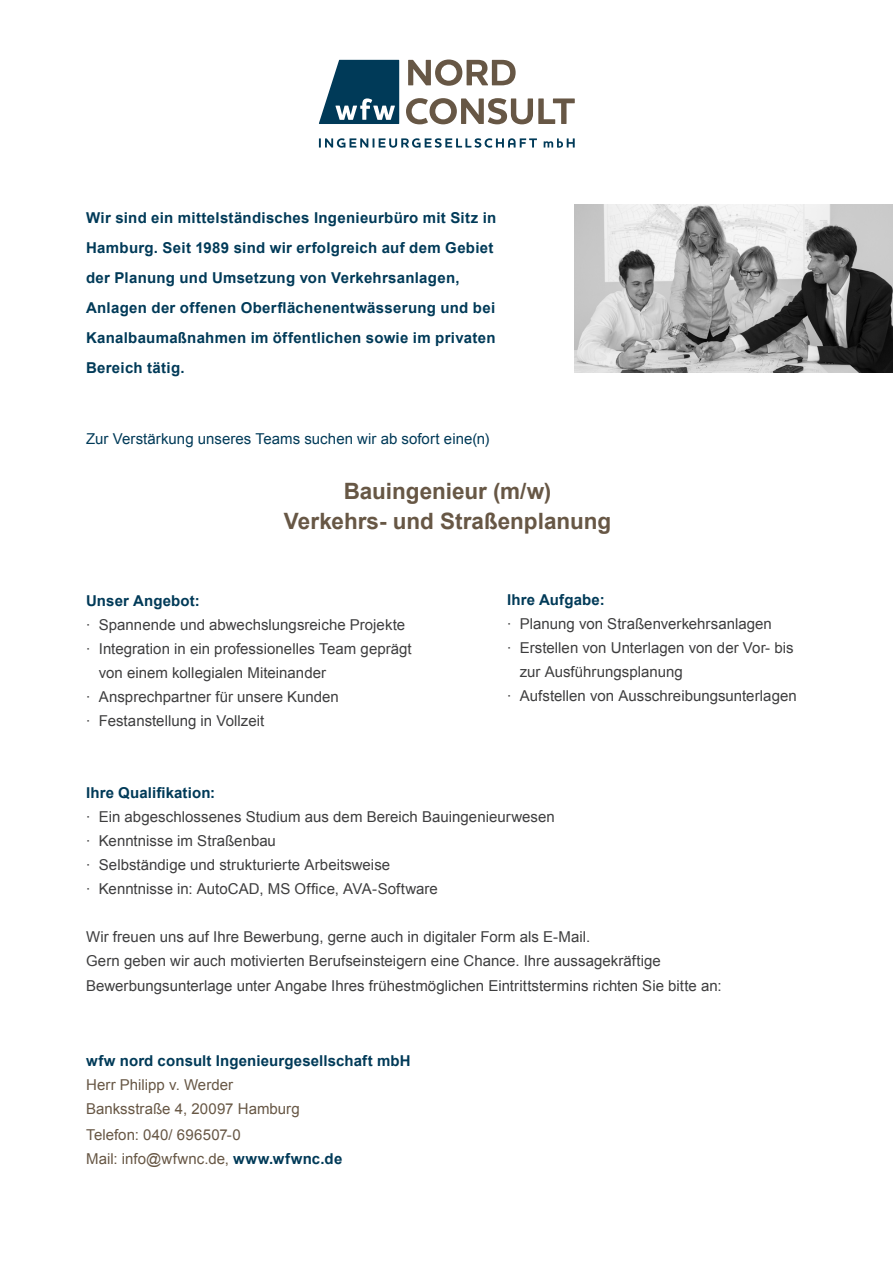
<style>
.page{position:relative;width:893px;height:1263px;background:#fff}
.page>*{position:absolute;margin:0;border:0;box-sizing:border-box;transform-origin:0 0}
.t1{font:700 22.5px/30px "Arial";letter-spacing:-.005em;color:#675745;text-align:center}
.t2{font:15px/24px "Arial";letter-spacing:.005em;color:#3e3e3f}
.t3{font:700 15px/30px "Arial";letter-spacing:.015em;color:#003a58}
.t4{font:15px/24px "Arial";letter-spacing:.005em;color:#675745}
.t5{font:15px "Arial";color:#003a58}
.s1{font-weight:700;color:#003a58}
</style>
<div class="page">
<img style="left:575px;top:204px;width:318px;height:169px">
<svg style="left:319px;top:138px;width:256px;height:10px"></svg>
<svg style="left:319px;top:60px;width:80px;height:64px"></svg>
<svg style="left:408px;top:60px;width:108px;height:26px"></svg>
<svg style="left:406px;top:98px;width:169px;height:26px"></svg>
<p class="t3" style="left:86px;top:203px;width:412px">Wir sind ein mittelständisches Ingenieurbüro mit Sitz in Hamburg. Seit 1989 sind wir erfolgreich auf dem Gebiet der Planung und Umsetzung von Verkehrsanlagen, Anlagen der offenen Oberflächenentwässerung und bei Kanalbaumaßnahmen im öffentlichen sowie im privaten Bereich tätig.</p>
<p class="t5" style="left:86px;top:428px;width:405px">Zur Verstärkung unseres Teams suchen wir ab sofort eine(n)</p>
<h1 class="t1" style="left:284px;top:477px;width:329px">Bauingenieur (m/w)<br>Verkehrs- und Straßenplanung</h1>
<p class="t3" style="left:86px;top:586px;width:115px">Unser Angebot:</p>
<p class="t2" style="left:86px;top:612px;width:321px">∙ Spannende und abwechslungsreiche Projekte</p>
<p class="t2" style="left:86px;top:636px;width:327px">∙ Integration in ein professionelles Team geprägt</p>
<p class="t2" style="left:99px;top:660px;width:229px">von einem kollegialen Miteinander</p>
<p class="t2" style="left:86px;top:684px;width:254px">∙ Ansprechpartner für unsere Kunden</p>
<p class="t2" style="left:86px;top:708px;width:180px">∙ Festanstellung in Vollzeit</p>
<p class="t3" style="left:507px;top:585px;width:99px">Ihre Aufgabe:</p>
<p class="t2" style="left:507px;top:612px;width:266px">∙ Planung von Straßenverkehrsanlagen</p>
<p class="t2" style="left:507px;top:636px;width:288px">∙ Erstellen von Unterlagen von der Vor- bis</p>
<p class="t2" style="left:520px;top:660px;width:165px">zur Ausführungsplanung</p>
<p class="t2" style="left:507px;top:684px;width:291px">∙ Aufstellen von Ausschreibungsunterlagen</p>
<p class="t3" style="left:86px;top:778px;width:131px">Ihre Qualifikation:</p>
<p class="t2" style="left:86px;top:804px;width:470px">∙ Ein abgeschlossenes Studium aus dem Bereich Bauingenieurwesen ∙ Kenntnisse im Straßenbau<br>∙ Selbständige und strukturierte Arbeitsweise<br>∙ Kenntnisse in: AutoCAD, MS Office, AVA-Software</p>
<p class="t2" style="left:86px;top:924px;width:576px">Wir freuen uns auf Ihre Bewerbung, gerne auch in digitaler Form als E-Mail.<br>Gern geben wir auch motivierten Berufseinsteigern eine Chance. Ihre aussagekräftige</p>
<p class="t2" style="left:86px;top:974px;width:637px">Bewerbungsunterlage unter Angabe Ihres frühestmöglichen Eintrittstermins richten Sie bitte an:</p>
<p class="t3" style="left:86px;top:1046px;width:326px">wfw nord consult Ingenieurgesellschaft mbH</p>
<p class="t4" style="left:86px;top:1073px;width:215px">Herr Philipp v. Werder<br>Banksstraße 4, 20097 Hamburg</p>
<p class="t4" style="left:86px;top:1122px;width:258px">Telefon: 040/ 696507-0<br>Mail: info@wfwnc.de, <span class="s1">www.wfwnc.de</span></p>
</div>
